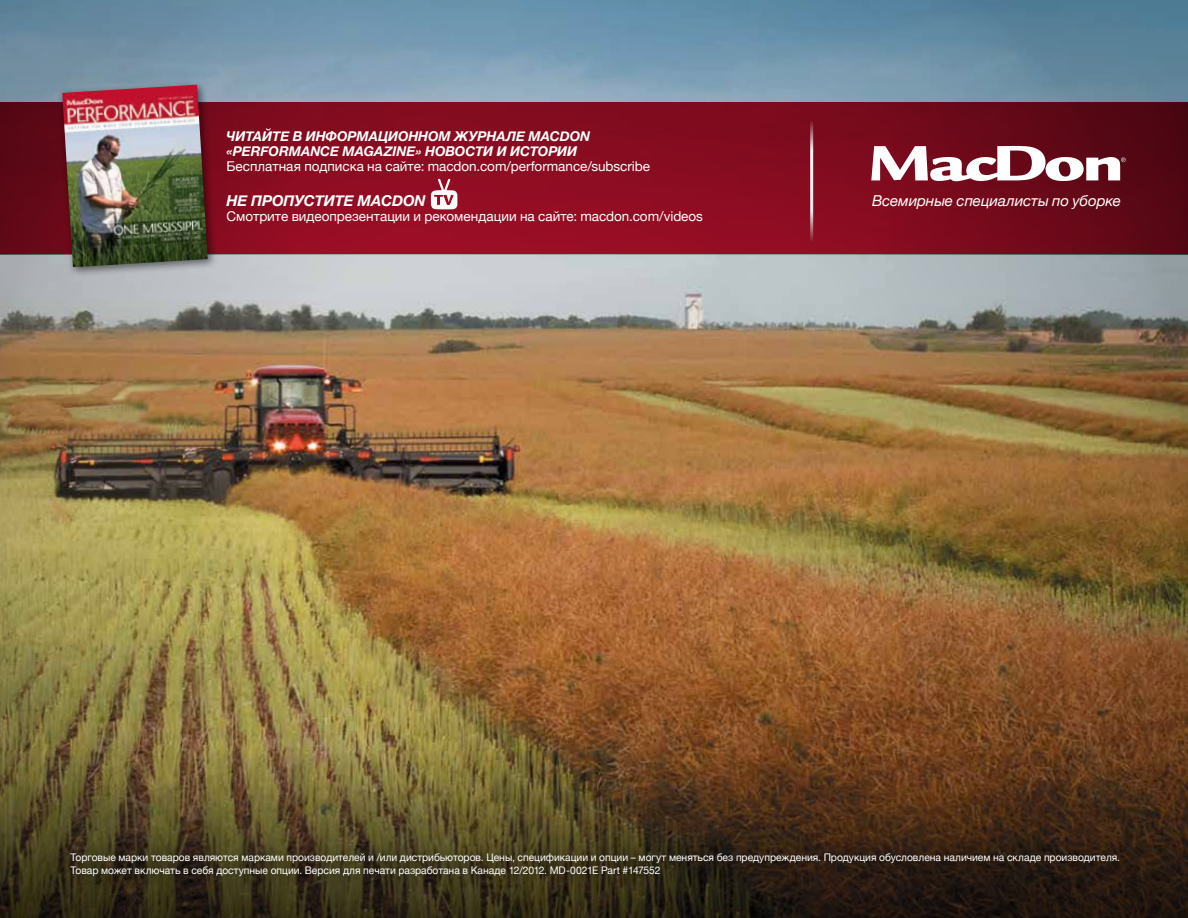
<style>
.page{position:relative;width:1188px;height:918px;background:#fff}
.page>*{position:absolute;margin:0;border:0;box-sizing:border-box;transform-origin:0 0}
.t1{font:italic 15px "Helvetica Neue";letter-spacing:-.005em;color:#fff}
.t2{font:italic 700 15px "Helvetica Neue";color:#fff}
.t3{font:13.5px "Helvetica Neue";color:#fff}
.t4{font:italic 700 13.5px/15px "Helvetica Neue";letter-spacing:-.005em;color:#fff}
.t5{font:10.5px/12.6px "Helvetica Neue";color:#fff}
</style>
<div class="page">
<img style="left:0;top:256px;width:1188px;height:496px">
<svg style="left:0;top:0;width:1188px;height:256px;background:#7093aa"></svg>
<svg style="left:0;top:752px;width:1188px;height:166px;background:#503d20"></svg>
<svg style="left:59px;top:840px;width:1074px;height:50px;background:#332916"></svg>
<svg style="left:0;top:102px;width:1188px;height:152px;background:#7e0b1d"></svg>
<hr style="left:810px;top:120px;width:3px;height:122px;background:#fff">
<div style="left:58px;top:80px;width:160px;height:197px;background:#000;opacity:.5"></div>
<img style="left:62px;top:85px;width:146px;height:182px">
<svg style="left:431px;top:177px;width:26px;height:32px"></svg>
<svg style="left:871px;top:146px;width:255px;height:35px"></svg>
<p class="t4" style="left:227px;top:128px;width:365px">ЧИТАЙТЕ В ИНФОРМАЦИОННОМ ЖУРНАЛЕ МACDON «PERFORMANCE MAGAZINE» НОВОСТИ И ИСТОРИИ</p>
<p class="t3" style="left:227px;top:155px;width:425px">Бесплатная подписка на сайте: macdon.com/performance/subscribe</p>
<h1 class="t2" style="left:227px;top:189px;width:37px">НЕ ПРОПУСТИТЕ</h1>
<h1 class="t2" style="left:358px;top:189px;width:58px">МACDON</h1>
<p class="t3" style="left:227px;top:205px;width:478px">Смотрите видеопрезентации и рекомендации на сайте: macdon.com/videos</p>
<h1 class="t1" style="left:872px;top:188px;width:250px">Всемирные специалисты по уборке</h1>
<p class="t5" style="left:71px;top:850px;width:1051px">Торговые марки товаров являются марками производителей и /или дистрибьюторов. Цены, спецификации и опции – могут меняться без предупреждения. Продукция обусловлена наличием на складе производителя.<br>Товар может включать в себя доступные опции. Версия для печати разработана в Канаде 12/2012. MD-0021E Part #147552</p>
</div>
